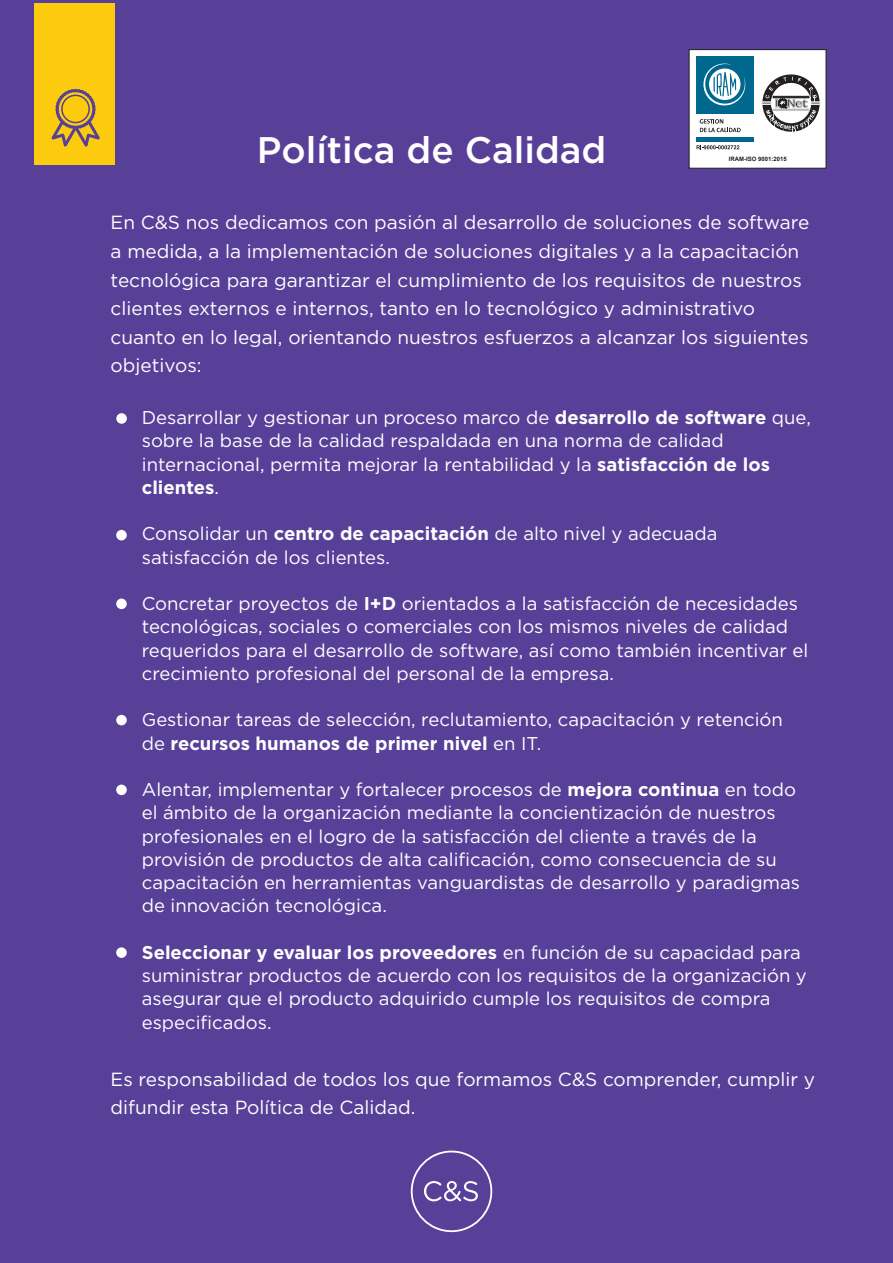
<style>
.page{position:relative;width:893px;height:1263px;background:#584098}
.page>*{position:absolute;margin:0;border:0;box-sizing:border-box;transform-origin:0 0}
.t1{font:500 37.05px "Gotham";color:#fff}
.t2{font:19.05px/28.5px "Gotham";color:#fff}
.t3{font:18.45px/23.2px "Gotham";color:#fff}
.t4{font:700 6px "Arial";color:#231f20}
.s1{font-weight:700}
</style>
<div class="page">
<div style="left:35px;top:4px;width:80px;height:161px;background:#fdcb0d"></div>
<svg style="left:51px;top:88px;width:49px;height:59px"></svg>
<svg style="left:411px;top:1150px;width:81px;height:82px"></svg>
<div style="left:116px;top:413px;width:11px;height:11px;background:#fff;border-radius:5px"></div>
<div style="left:116px;top:530px;width:11px;height:10px;background:#fff;border-radius:5px"></div>
<div style="left:116px;top:598px;width:11px;height:11px;background:#fff;border-radius:5px"></div>
<div style="left:116px;top:715px;width:11px;height:10px;background:#fff;border-radius:5px"></div>
<div style="left:116px;top:784px;width:11px;height:11px;background:#fff;border-radius:5px"></div>
<div style="left:116px;top:947px;width:11px;height:11px;background:#fff;border-radius:5px"></div>
<div style="left:689px;top:49px;width:137px;height:119px;background:#fff"></div>
<div style="left:697px;top:56px;width:57px;height:57px;background:#00688f"></div>
<hr style="left:697px;top:137px;width:57px;height:4px;background:#00688f">
<svg style="left:703px;top:63px;width:43px;height:43px"></svg>
<svg style="left:700px;top:119px;width:41px;height:13px"></svg>
<svg style="left:762px;top:74px;width:58px;height:58px"></svg>
<svg style="left:696px;top:145px;width:43px;height:4px"></svg>
<h1 class="t1" style="left:257px;top:125px;width:351px">Política de Calidad</h1>
<p class="t4" style="left:729px;top:155px;width:59px">IRAM-ISO 9001:2015</p>
<p class="t2" style="left:111px;top:208px;width:700px">En C&amp;S nos dedicamos con pasión al desarrollo de soluciones de software a medida, a la implementación de soluciones digitales y a la capacitación tecnológica para garantizar el cumplimiento de los requisitos de nuestros clientes externos e internos, tanto en lo tecnológico y administrativo cuanto en lo legal, orientando nuestros esfuerzos a alcanzar los siguientes objetivos:</p>
<p class="t3" style="left:142px;top:405px;width:670px">Desarrollar y gestionar un proceso marco de <span class="s1">desarrollo de software</span> que, sobre la base de la calidad respaldada en una norma de calidad internacional, permita mejorar la rentabilidad y la <span class="s1">satisfacción de los clientes</span>.</p>
<p class="t3" style="left:142px;top:522px;width:577px">Consolidar un <span class="s1">centro de capacitación</span> de alto nivel y adecuada satisfacción de los clientes.</p>
<p class="t3" style="left:142px;top:591px;width:668px">Concretar proyectos de <span class="s1">I+D</span> orientados a la satisfacción de necesidades tecnológicas, sociales o comerciales con los mismos niveles de calidad requeridos para el desarrollo de software, así como también incentivar el crecimiento profesional del personal de la empresa.</p>
<p class="t3" style="left:142px;top:708px;width:643px">Gestionar tareas de selección, reclutamiento, capacitación y retención de <span class="s1">recursos humanos de primer nivel</span> en IT.</p>
<p class="t3" style="left:142px;top:777px;width:660px">Alentar, implementar y fortalecer procesos de <span class="s1">mejora continua</span> en todo el ámbito de la organización mediante la concientización de nuestros profesionales en el logro de la satisfacción del cliente a través de la provisión de productos de alta calificación, como consecuencia de su capacitación en herramientas vanguardistas de desarrollo y paradigmas de innovación tecnológica.</p>
<p class="t3" style="left:142px;top:940px;width:666px"><span class="s1">Seleccionar y evaluar los proveedores</span> en función de su capacidad para suministrar productos de acuerdo con los requisitos de la organización y asegurar que el producto adquirido cumple los requisitos de compra especificados.</p>
<p class="t2" style="left:111px;top:1064px;width:706px">Es responsabilidad de todos los que formamos C&amp;S comprender, cumplir y difundir esta Política de Calidad.</p>
</div>
